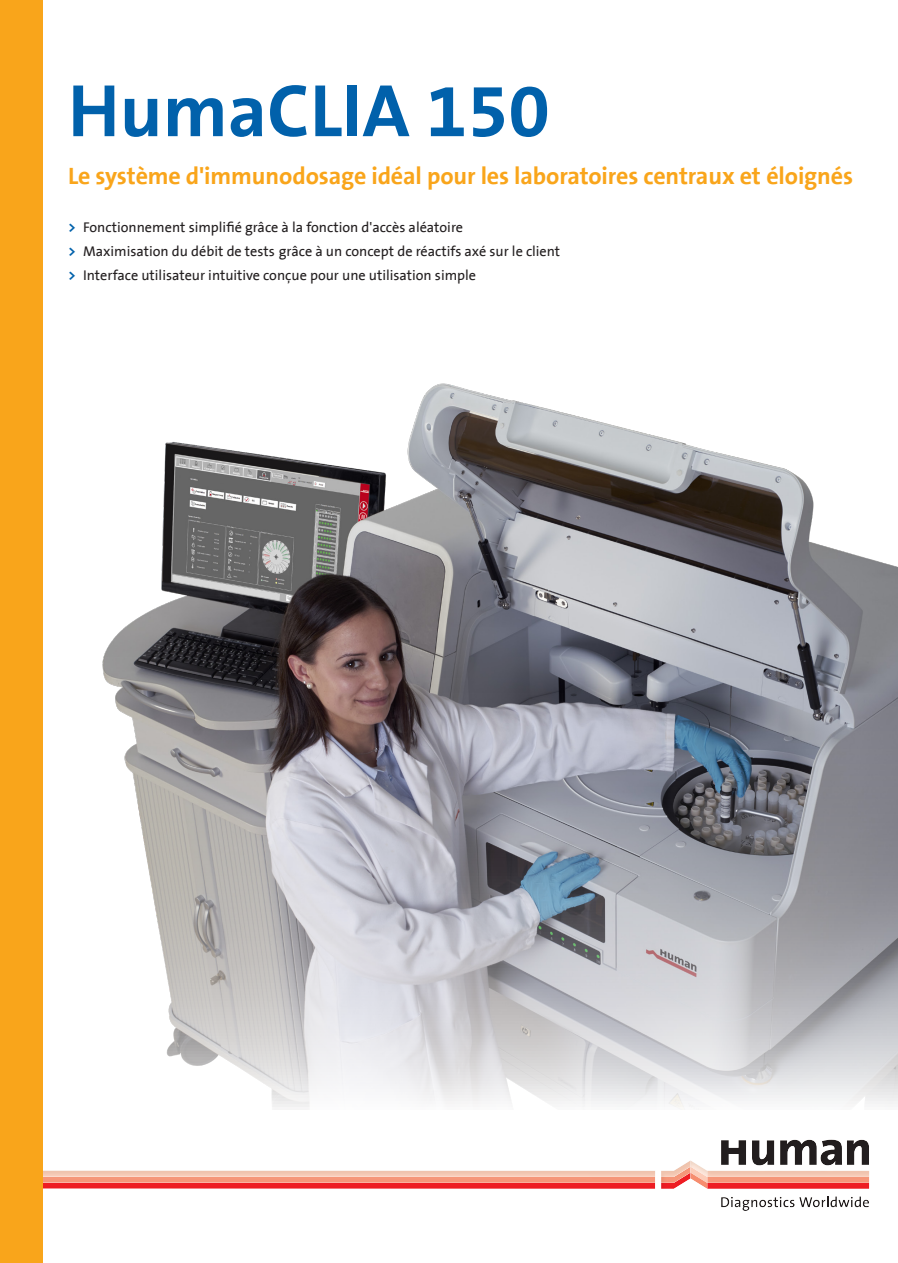
<style>
.page{position:relative;width:898px;height:1263px;background:#fff}
.page>*{position:absolute;margin:0;border:0;box-sizing:border-box;transform-origin:0 0}
.t1{font:700 75px "The Sans B7";color:#0161ab}
.t2{font:700 24px "The Sans B7";letter-spacing:-.005em;color:#f9a51b}
.t3{font:14.25px "The Sans B5 Plain";color:#231f20}
.s1{font-family:"The Sans B7";font-weight:700;color:#0161ab}
</style>
<div class="page">
<div style="left:0;top:1139px;width:870px;height:72px;background:#e6dccf;opacity:.5"></div>
<div style="left:0;top:0;width:43px;height:1263px;background:#f9a51b"></div>
<img style="left:102px;top:383px;width:795px;height:724px">
<p class="t1" style="left:68px;top:71px;width:483px">HumaCLIA 150</p>
<p class="t2" style="left:68px;top:163px;width:786px">Le système d'immunodosage idéal pour les laboratoires centraux et éloignés</p>
<p class="t3" style="left:68px;top:220px;width:396px"><span class="s1">&gt;</span> Fonctionnement simplifié grâce à la fonction d'accès aléatoire</p>
<p class="t3" style="left:68px;top:244px;width:493px"><span class="s1">&gt;</span> Maximisation du débit de tests grâce à un concept de réactifs axé sur le client</p>
<p class="t3" style="left:68px;top:268px;width:409px"><span class="s1">&gt;</span> Interface utilisateur intuitive conçue pour une utilisation simple</p>
</div>
